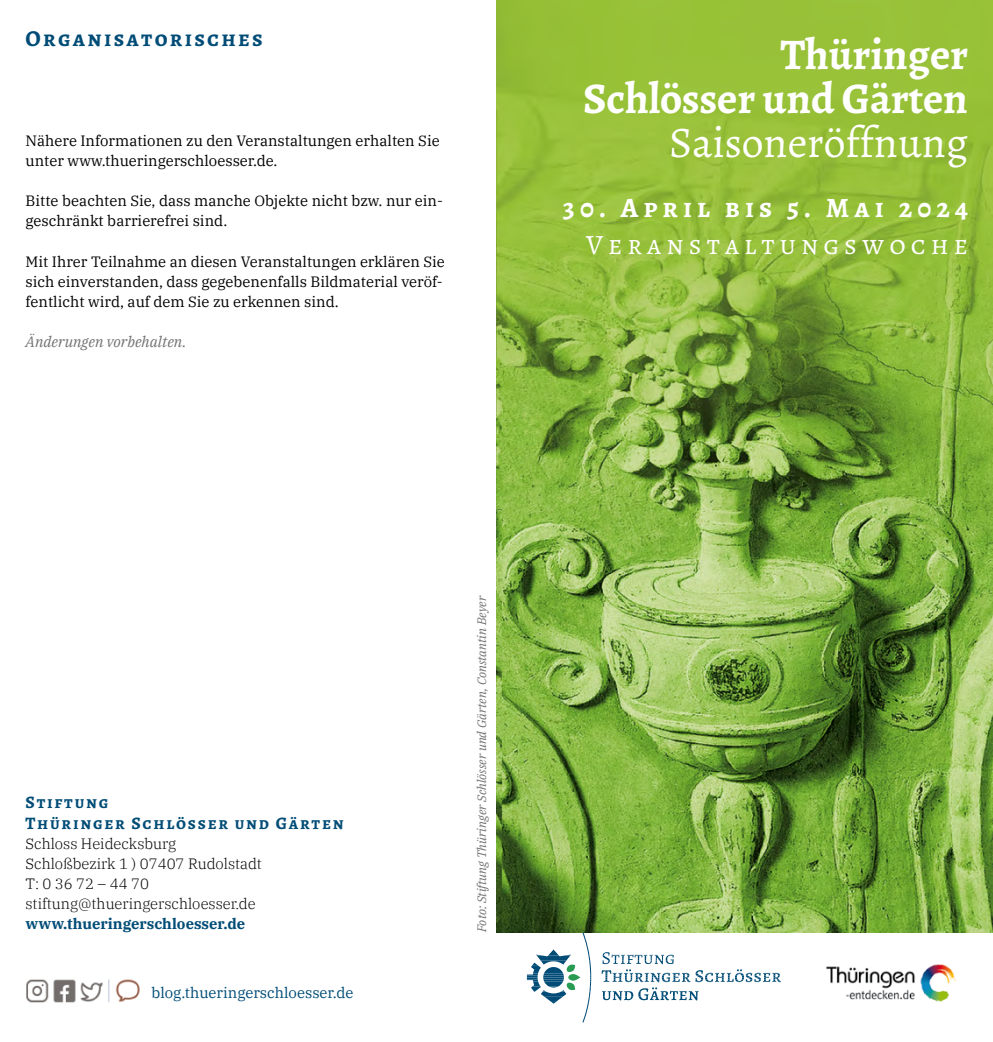
<style>
.page{position:relative;width:993px;height:1042px;background:#fff}
.page>*{position:absolute;margin:0;border:0;box-sizing:border-box;transform-origin:0 0}
.t1{font:700 43.75px/43.8px "Alegreya";letter-spacing:-.005em;color:#fff;text-align:right}
.t2{font:43.75px "Alegreya";letter-spacing:-.005em;color:#fff}
.t3{font:700 28px "Alegreya SC";letter-spacing:.18em;color:#fff}
.t4{font:28px "Alegreya SC";letter-spacing:.18em;color:#fff}
.t5{font:700 22.75px "Alegreya SC";letter-spacing:.1em;color:#004c77}
.t6{font:700 17.5px/20.1px "Alegreya SC";letter-spacing:.1em;color:#004c77}
.t7{font:14.88px/20.1px "IBM Plex Serif";color:#000}
.t8{font:300 14.88px/20.1px "IBM Plex Serif";color:#000}
.t9{font:14.88px "IBM Plex Serif";color:#004c77}
.t10{font:700 14.88px "IBM Plex Serif";color:#004c77}
.t11{font:italic 14.88px "IBM Plex Serif";color:#707172}
.t12{font:italic 12.25px "IBM Plex Serif";color:#707172}
</style>
<div class="page">
<img style="left:496px;top:0;width:496px;height:933px">
<svg style="left:526px;top:932px;width:254px;height:90px"></svg>
<img style="left:826px;top:964px;width:130px;height:38px">
<img style="left:26px;top:979px;width:114px;height:24px">
<h3 class="t5" style="left:26px;top:24px;width:238px">Organisatorisches</h3>
<p class="t7" style="left:26px;top:129px;width:415px">Nähere Informationen zu den Veranstaltungen erhalten Sie unter www.thueringerschloesser.de.</p>
<p class="t7" style="left:26px;top:190px;width:418px">Bitte beachten Sie, dass manche Objekte nicht bzw. nur ein&shy;geschränkt barrierefrei sind.</p>
<p class="t7" style="left:26px;top:250px;width:420px">Mit Ihrer Teilnahme an diesen Veranstaltungen erklären Sie sich einverstanden, dass gegebenenfalls Bildmaterial veröf&shy;fentlicht wird, auf dem Sie zu erkennen sind.</p>
<p class="t11" style="left:26px;top:330px;width:162px">Änderungen vorbehalten.</p>
<h1 class="t1" style="left:583px;top:33px;width:386px">Thüringer<br>Schlösser und Gärten</h1>
<h1 class="t2" style="left:669px;top:115px;width:300px">Saisoneröffnung</h1>
<h2 class="t3" style="left:563px;top:190px;width:406px">30. April bis 5. Mai 2024</h2>
<h2 class="t4" style="left:585px;top:227px;width:383px">Veranstaltungswoche</h2>
<p class="t6" style="left:26px;top:792px;width:319px">Stiftung<br>Thüringer Schlösser und Gärten</p>
<p class="t8" style="left:26px;top:832px;width:238px">Schloss Heidecksburg<br>Schloßbezirk 1 ) 07407 Rudolstadt<br>T: 0 36 72 – 44 70 stiftung@thueringerschloesser.de</p>
<p class="t10" style="left:26px;top:912px;width:221px">www.thueringerschloesser.de</p>
<p class="t9" style="left:151px;top:981px;width:203px">blog.thueringerschloesser.de</p>
<p class="t12" style="left:472px;top:932px;width:338px;rotate:-90deg">Foto: Stiftung Thüringer Schlösser und Gärten, Constantin Beyer</p>
</div>
